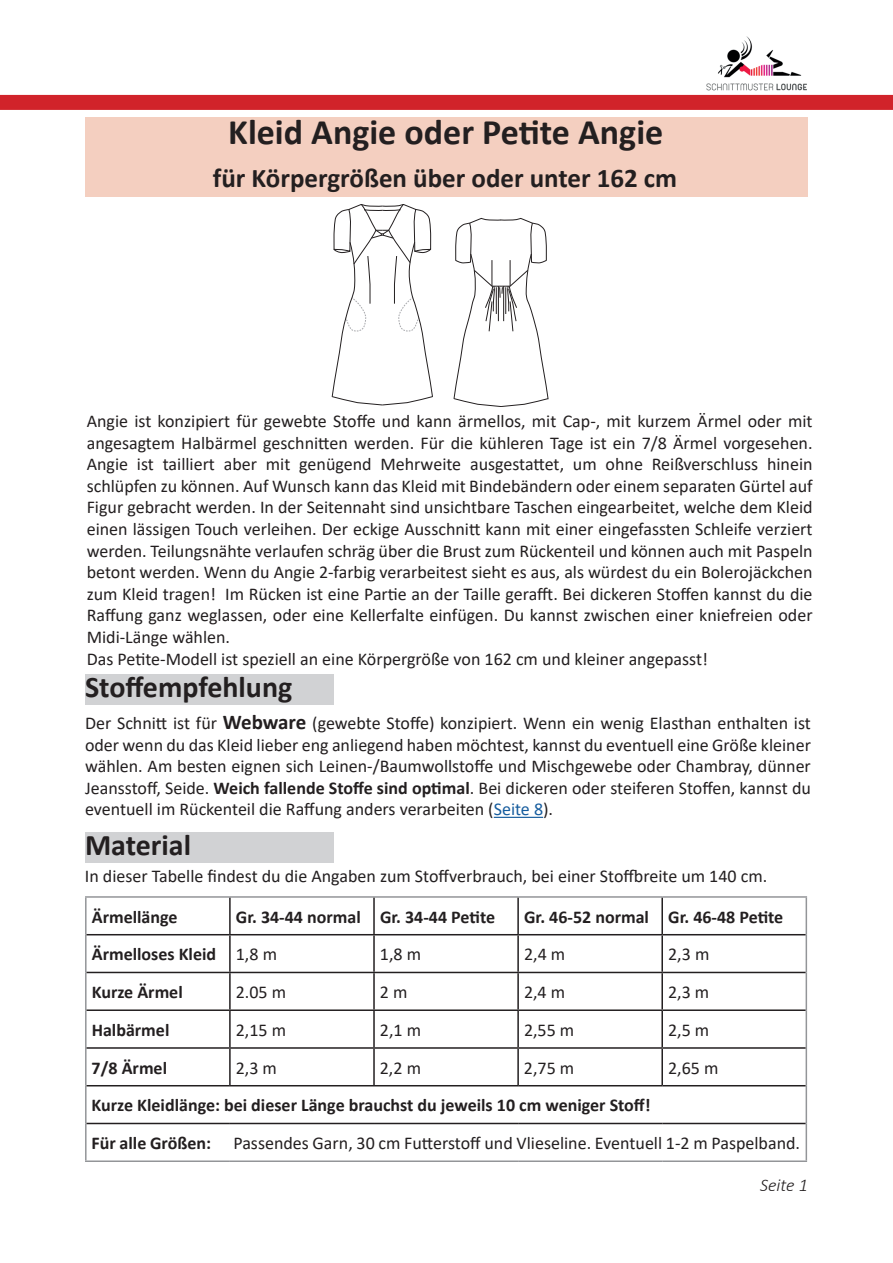
<style>
.page{position:relative;width:893px;height:1263px;background:#fff}
.page>*{position:absolute;margin:0;border:0;box-sizing:border-box;transform-origin:0 0}
.t1{font:700 36px "Calibri";color:#231f20}
.t2{font:700 30px "Calibri";color:#231f20}
.t3{font:700 27px "Calibri";color:#231f20}
.t4{font:18px/21.6px "Calibri";color:#231f20}
.t5{font:700 18px/37.8px "Calibri";color:#231f20}
.t6{font:italic 300 18px "Calibri";color:#231f20}
.s1{font-weight:700;font-size:21px}
.s2{font-weight:700}
.s3{color:#175d9e}
.s4{font-weight:400}
</style>
<div class="page">
<div style="left:0;top:95px;width:893px;height:15px;background:#d1232a"></div>
<img style="left:706px;top:36px;width:101px;height:55px">
<div style="left:85px;top:117px;width:722px;height:79px;background:#f4cfc0"></div>
<div style="left:85px;top:675px;width:249px;height:30px;background:#d1d2d4"></div>
<div style="left:85px;top:832px;width:249px;height:30px;background:#d1d2d4"></div>
<hr style="left:494px;top:817px;width:49px;height:1px;background:#175d9e">
<hr style="left:85px;top:896px;width:145px;height:2px;background:#939598">
<hr style="left:85px;top:898px;width:2px;height:37px;background:#939598">
<hr style="left:230px;top:896px;width:144px;height:2px;background:#939598">
<hr style="left:374px;top:896px;width:144px;height:2px;background:#939598">
<hr style="left:518px;top:896px;width:144px;height:2px;background:#939598">
<hr style="left:662px;top:896px;width:145px;height:2px;background:#939598">
<hr style="left:806px;top:898px;width:1px;height:37px;background:#939598">
<hr style="left:85px;top:935px;width:2px;height:37px;background:#939598">
<hr style="left:806px;top:935px;width:1px;height:37px;background:#939598">
<hr style="left:85px;top:972px;width:2px;height:38px;background:#939598">
<hr style="left:806px;top:972px;width:1px;height:38px;background:#939598">
<hr style="left:85px;top:1010px;width:2px;height:38px;background:#939598">
<hr style="left:806px;top:1010px;width:1px;height:38px;background:#939598">
<hr style="left:85px;top:1048px;width:2px;height:38px;background:#939598">
<hr style="left:806px;top:1048px;width:1px;height:38px;background:#939598">
<hr style="left:85px;top:1086px;width:2px;height:37px;background:#939598">
<hr style="left:806px;top:1086px;width:1px;height:37px;background:#939598">
<hr style="left:85px;top:1123px;width:2px;height:37px;background:#939598">
<hr style="left:806px;top:1123px;width:1px;height:37px;background:#939598">
<hr style="left:85px;top:1160px;width:145px;height:2px;background:#939598">
<hr style="left:230px;top:1160px;width:144px;height:2px;background:#939598">
<hr style="left:374px;top:1160px;width:144px;height:2px;background:#939598">
<hr style="left:518px;top:1160px;width:144px;height:2px;background:#939598">
<hr style="left:662px;top:1160px;width:145px;height:2px;background:#939598">
<hr style="left:229px;top:898px;width:2px;height:36px;background:#231f20">
<hr style="left:373px;top:898px;width:2px;height:36px;background:#231f20">
<hr style="left:517px;top:898px;width:2px;height:36px;background:#231f20">
<hr style="left:661px;top:898px;width:2px;height:36px;background:#231f20">
<hr style="left:87px;top:934px;width:143px;height:1px;background:#231f20">
<hr style="left:230px;top:934px;width:144px;height:1px;background:#231f20">
<hr style="left:229px;top:935px;width:2px;height:37px;background:#231f20">
<hr style="left:374px;top:934px;width:144px;height:1px;background:#231f20">
<hr style="left:373px;top:935px;width:2px;height:37px;background:#231f20">
<hr style="left:518px;top:934px;width:144px;height:1px;background:#231f20">
<hr style="left:517px;top:935px;width:2px;height:37px;background:#231f20">
<hr style="left:662px;top:934px;width:144px;height:1px;background:#231f20">
<hr style="left:661px;top:935px;width:2px;height:37px;background:#231f20">
<hr style="left:87px;top:972px;width:143px;height:1px;background:#231f20">
<hr style="left:230px;top:972px;width:144px;height:1px;background:#231f20">
<hr style="left:229px;top:973px;width:2px;height:36px;background:#231f20">
<hr style="left:374px;top:972px;width:144px;height:1px;background:#231f20">
<hr style="left:373px;top:973px;width:2px;height:36px;background:#231f20">
<hr style="left:518px;top:972px;width:144px;height:1px;background:#231f20">
<hr style="left:517px;top:973px;width:2px;height:36px;background:#231f20">
<hr style="left:662px;top:972px;width:144px;height:1px;background:#231f20">
<hr style="left:661px;top:973px;width:2px;height:36px;background:#231f20">
<hr style="left:87px;top:1009px;width:143px;height:2px;background:#231f20">
<hr style="left:230px;top:1009px;width:144px;height:2px;background:#231f20">
<hr style="left:229px;top:1011px;width:2px;height:36px;background:#231f20">
<hr style="left:374px;top:1009px;width:144px;height:2px;background:#231f20">
<hr style="left:373px;top:1011px;width:2px;height:36px;background:#231f20">
<hr style="left:518px;top:1009px;width:144px;height:2px;background:#231f20">
<hr style="left:517px;top:1011px;width:2px;height:36px;background:#231f20">
<hr style="left:662px;top:1009px;width:144px;height:2px;background:#231f20">
<hr style="left:661px;top:1011px;width:2px;height:36px;background:#231f20">
<hr style="left:87px;top:1047px;width:143px;height:2px;background:#231f20">
<hr style="left:230px;top:1047px;width:144px;height:2px;background:#231f20">
<hr style="left:229px;top:1049px;width:2px;height:36px;background:#231f20">
<hr style="left:374px;top:1047px;width:144px;height:2px;background:#231f20">
<hr style="left:373px;top:1049px;width:2px;height:36px;background:#231f20">
<hr style="left:518px;top:1047px;width:144px;height:2px;background:#231f20">
<hr style="left:517px;top:1049px;width:2px;height:36px;background:#231f20">
<hr style="left:662px;top:1047px;width:144px;height:2px;background:#231f20">
<hr style="left:661px;top:1049px;width:2px;height:36px;background:#231f20">
<hr style="left:87px;top:1085px;width:143px;height:1px;background:#231f20">
<hr style="left:230px;top:1085px;width:144px;height:1px;background:#231f20">
<hr style="left:374px;top:1085px;width:144px;height:1px;background:#231f20">
<hr style="left:518px;top:1085px;width:144px;height:1px;background:#231f20">
<hr style="left:662px;top:1085px;width:144px;height:1px;background:#231f20">
<hr style="left:87px;top:1123px;width:143px;height:1px;background:#231f20">
<hr style="left:230px;top:1123px;width:144px;height:1px;background:#231f20">
<hr style="left:374px;top:1123px;width:144px;height:1px;background:#231f20">
<hr style="left:518px;top:1123px;width:144px;height:1px;background:#231f20">
<hr style="left:662px;top:1123px;width:144px;height:1px;background:#231f20">
<svg style="left:453px;top:218px;width:95px;height:189px"></svg>
<svg style="left:332px;top:204px;width:101px;height:201px"></svg>
<h1 class="t1" style="left:228px;top:107px;width:436px">Kleid Angie oder Petite Angie</h1>
<h3 class="t3" style="left:213px;top:159px;width:466px">für Körpergrößen über oder unter 162 cm</h3>
<p class="t4" style="left:87px;top:410px;width:727px">Angie ist konzipiert für gewebte Stoffe und kann ärmellos, mit Cap-, mit kurzem Ärmel oder mit angesagtem Halbärmel geschnitten werden. Für die kühleren Tage ist ein 7/8 Ärmel vorgesehen.<br>Angie ist tailliert aber mit genügend Mehrweite ausgestattet, um ohne Reißverschluss hinein schlüpfen zu können. Auf Wunsch kann das Kleid mit Bindebändern oder einem separaten Gürtel auf Figur gebracht werden. In der Seitennaht sind unsichtbare Taschen eingearbeitet, welche dem Kleid einen lässigen Touch verleihen. Der eckige Ausschnitt kann mit einer eingefassten Schleife verziert werden. Teilungsnähte verlaufen schräg über die Brust zum Rückenteil und können auch mit Paspeln betont werden. Wenn du Angie 2-farbig verarbeitest sieht es aus, als würdest du ein Bolerojäckchen zum Kleid tragen! Im Rücken ist eine Partie an der Taille gerafft. Bei dickeren Stoffen kannst du die Raffung ganz weglassen, oder eine Kellerfalte einfügen. Du kannst zwischen einer kniefreien oder Midi-Länge wählen.<br>Das Petite-Modell ist speziell an eine Körpergröße von 162 cm und kleiner angepasst!</p>
<h2 class="t2" style="left:85px;top:666px;width:209px">Stoffempfehlung</h2>
<p class="t4" style="left:85px;top:712px;width:727px;text-align:justify">Der Schnitt ist für <span class="s1">Webware</span> (gewebte Stoffe) konzipiert. Wenn ein wenig Elasthan enthalten ist oder wenn du das Kleid lieber eng anliegend haben möchtest, kannst du eventuell eine Größe kleiner wählen. Am besten eignen sich Leinen-/Baumwollstoffe und Mischgewebe oder Chambray, dünner Jeansstoff, Seide. <span class="s2">Weich fallende Stoffe sind optimal</span>. Bei dickeren oder steiferen Stoffen, kannst du eventuell im Rückenteil die Raffung anders verarbeiten (<span class="s3">Seite 8</span>).</p>
<h2 class="t2" style="left:85px;top:824px;width:108px">Material</h2>
<p class="t4" style="left:85px;top:864px;width:684px">In dieser Tabelle findest du die Angaben zum Stoffverbrauch, bei einer Stoffbreite um 140 cm.</p>
<p class="t5" style="left:92px;top:897px;width:87px">Ärmellänge</p>
<p class="t5" style="left:236px;top:897px;width:261px">Gr. 34-44 normal Gr. 34-44 Petite</p>
<p class="t5" style="left:524px;top:897px;width:261px">Gr. 46-52 normal Gr. 46-48 Petite</p>
<p class="t5" style="left:92px;top:935px;width:187px">Ärmelloses Kleid <span class="s4">1,8 m</span></p>
<p class="t4" style="left:380px;top:943px;width:43px">1,8 m</p>
<p class="t4" style="left:524px;top:943px;width:43px">2,4 m</p>
<p class="t4" style="left:668px;top:943px;width:43px">2,3 m</p>
<p class="t5" style="left:92px;top:973px;width:93px">Kurze Ärmel</p>
<p class="t4" style="left:236px;top:981px;width:52px">2.05 m</p>
<p class="t4" style="left:380px;top:981px;width:29px">2 m</p>
<p class="t4" style="left:524px;top:981px;width:43px">2,4 m</p>
<p class="t4" style="left:668px;top:981px;width:43px">2,3 m</p>
<p class="t5" style="left:92px;top:1011px;width:79px">Halbärmel</p>
<p class="t4" style="left:236px;top:1018px;width:52px">2,15 m</p>
<p class="t4" style="left:380px;top:1018px;width:43px">2,1 m</p>
<p class="t4" style="left:524px;top:1018px;width:52px">2,55 m</p>
<p class="t4" style="left:668px;top:1018px;width:43px">2,5 m</p>
<p class="t5" style="left:92px;top:1048px;width:77px">7/8 Ärmel</p>
<p class="t4" style="left:236px;top:1056px;width:43px">2,3 m</p>
<p class="t4" style="left:380px;top:1056px;width:43px">2,2 m</p>
<p class="t4" style="left:524px;top:1056px;width:52px">2,75 m</p>
<p class="t4" style="left:668px;top:1056px;width:52px">2,65 m</p>
<p class="t5" style="left:92px;top:1086px;width:710px">Kurze Kleidlänge: bei dieser Länge brauchst du jeweils 10 cm weniger Stoff!<br>Für alle Größen: <span class="s4">Passendes Garn, 30 cm Futterstoff und Vlieseline. Eventuell 1-2 m Paspelband.</span></p>
<p class="t6" style="left:760px;top:1174px;width:49px">Seite 1</p>
</div>
